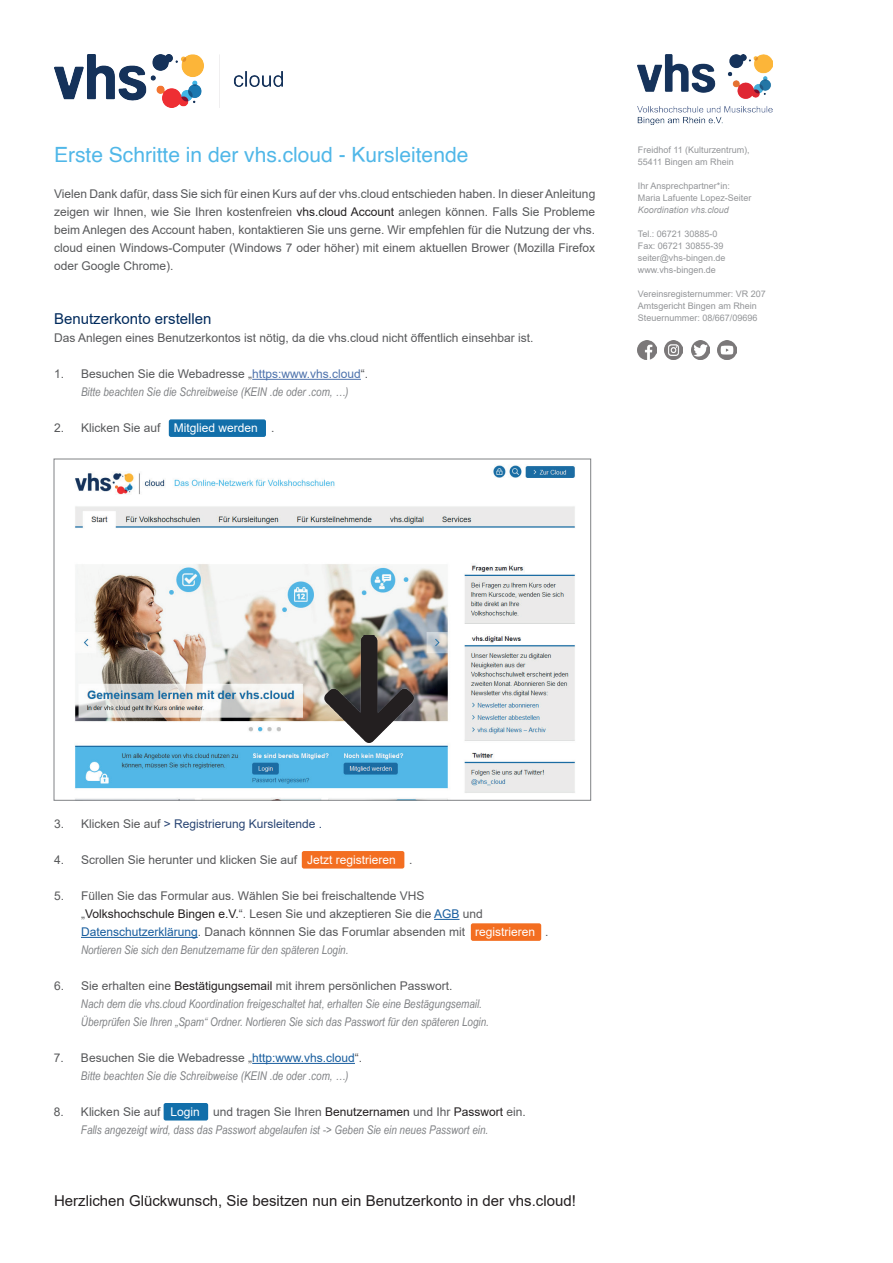
<style>
.page{position:relative;width:893px;height:1263px;background:#fff}
.page>*{position:absolute;margin:0;border:0;box-sizing:border-box;transform-origin:0 0}
.t1{font:21px "Helvetica";color:#50b7e8}
.t2{font:15px "Arial";color:#231f20}
.t3{font:15px "Arial";color:#002a5c}
.t4{font:12px/18px "Arial";color:#57585a;text-align:justify}
.t5{font:italic 12px/18px "Arial Narrow";color:#808285}
.t6{font:12px "Arial";color:#294573}
.t7{font:9px/12px "Arial";color:#939598}
.t8{font:italic 9px "Arial";color:#939598}
.s1{color:#231f20}
.s2{color:#4d72ac}
.s3{color:#fff}
.s4{color:#57585a}
.s5{color:#175d9e}
</style>
<div class="page">
<div style="left:471px;top:923px;width:70px;height:18px;background:#f36e21;border-radius:2px"></div>
<div style="left:302px;top:851px;width:102px;height:17px;background:#f36e21;border-radius:2px"></div>
<div style="left:164px;top:1103px;width:44px;height:17px;background:#126faa;border-radius:2px"></div>
<div style="left:169px;top:419px;width:97px;height:18px;background:#126faa;border-radius:2px"></div>
<img style="left:54px;top:54px;width:229px;height:53px">
<img style="left:638px;top:54px;width:135px;height:71px">
<hr style="left:252px;top:379px;width:109px;height:1px;background:#4d72ac">
<svg style="left:434px;top:919px;width:25px;height:1px"></svg>
<hr style="left:81px;top:937px;width:117px;height:1px;background:#175d9e">
<hr style="left:252px;top:1063px;width:103px;height:1px;background:#175d9e">
<img style="left:75px;top:465px;width:500px;height:334px">
<img style="left:638px;top:341px;width:18px;height:18px">
<img style="left:664px;top:341px;width:19px;height:18px">
<img style="left:691px;top:341px;width:18px;height:18px">
<img style="left:718px;top:341px;width:18px;height:18px">
<img style="left:315px;top:635px;width:107px;height:107px">
<h1 class="t1" style="left:54px;top:138px;width:416px">Erste Schritte in der vhs.cloud - Kursleitende</h1>
<p class="t4" style="left:54px;top:185px;width:543px">Vielen Dank dafür, dass Sie sich für einen Kurs auf der vhs.cloud entschieden haben. In dieser Anleitung zeigen wir Ihnen, wie Sie Ihren kostenfreien <span class="s1">vhs.cloud Account</span> anlegen können. Falls Sie Probleme beim Anlegen des Account haben, kontaktieren Sie uns gerne. Wir empfehlen für die Nutzung der vhs. cloud einen Windows-Computer (Windows 7 oder höher) mit einem aktuellen Brower (Mozilla Firefox oder Google Chrome).</p>
<p class="t3" style="left:54px;top:308px;width:159px">Benutzerkonto erstellen</p>
<p class="t4" style="left:54px;top:329px;width:481px">Das Anlegen eines Benutzerkontos ist nötig, da die vhs.cloud nicht öffentlich einsehbar ist.</p>
<p class="t4" style="left:54px;top:365px;width:316px">1. Besuchen Sie die Webadresse „<span class="s2">https:www.vhs.cloud</span>“.</p>
<p class="t5" style="left:81px;top:383px;width:269px">Bitte beachten Sie die Schreibweise (KEIN .de oder .com, …)</p>
<p class="t4" style="left:54px;top:419px;width:222px">2. Klicken Sie auf <span class="s3">Mitglied werden</span> .</p>
<p class="t7" style="left:638px;top:144px;width:113px">Freidhof 11 (Kulturzentrum),<br>55411 Bingen am Rhein</p>
<p class="t7" style="left:638px;top:180px;width:115px">Ihr Ansprechpartner*in:<br>Maria Lafuente Lopez-Seiter</p>
<p class="t8" style="left:638px;top:204px;width:93px">Koordination vhs.cloud</p>
<p class="t7" style="left:638px;top:228px;width:89px">Tel.: 06721 30885-0<br>Fax: 06721 30855-39 seiter@vhs-bingen.de www.vhs-bingen.de</p>
<p class="t7" style="left:638px;top:288px;width:130px">Vereinsregisternummer: VR 207<br>Amtsgericht Bingen am Rhein<br>Steuernummer: 08/667/09696</p>
<p class="t6" style="left:54px;top:816px;width:270px"><span class="s4">3. Klicken Sie auf</span> &gt; Registrierung Kursleitende .</p>
<p class="t4" style="left:54px;top:851px;width:360px">4. Scrollen Sie herunter und klicken Sie auf <span class="s3">Jetzt registrieren</span> .</p>
<p class="t4" style="left:81px;top:887px;width:469px;text-align:left;text-indent:-27px">5. Füllen Sie das Formular aus. Wählen Sie bei freischaltende VHS<br>„<span class="s1">Volkshochschule Bingen e.V.</span>“. Lesen Sie und akzeptieren Sie die <span class="s5">AGB</span> und<br><span class="s5">Datenschutzerklärung</span>. Danach könnnen Sie das Forumlar absenden mit <span class="s3">registrieren</span> .</p>
<p class="t5" style="left:81px;top:941px;width:269px">Nortieren Sie sich den Benutzername für den späteren Login.</p>
<p class="t4" style="left:54px;top:977px;width:400px">6. Sie erhalten eine <span class="s1">Bestätigungsemail</span> mit ihrem persönlichen Passwort.</p>
<p class="t5" style="left:81px;top:995px;width:409px">Nach dem die vhs.cloud Koordination freigeschaltet hat, erhalten Sie eine Bestägungsemail.<br>Überprüfen Sie Ihren „Spam“ Ordner. Nortieren Sie sich das Passwort für den späteren Login.</p>
<p class="t4" style="left:54px;top:1049px;width:310px">7. Besuchen Sie die Webadresse „<span class="s5">http:www.vhs.cloud</span>“.</p>
<p class="t5" style="left:81px;top:1067px;width:269px">Bitte beachten Sie die Schreibweise (KEIN .de oder .com, …)</p>
<p class="t4" style="left:54px;top:1103px;width:473px">8. Klicken Sie auf <span class="s3">Login ;</span>und tragen Sie Ihren <span class="s1">Benutzernamen</span> und Ihr <span class="s1">Passwort</span> ein.</p>
<p class="t5" style="left:81px;top:1121px;width:409px">Falls angezeigt wird, dass das Passwort abgelaufen ist -&gt; Geben Sie ein neues Passwort ein.</p>
<p class="t2" style="left:54px;top:1190px;width:523px">Herzlichen Glückwunsch, Sie besitzen nun ein Benutzerkonto in der vhs.cloud!</p>
</div>
